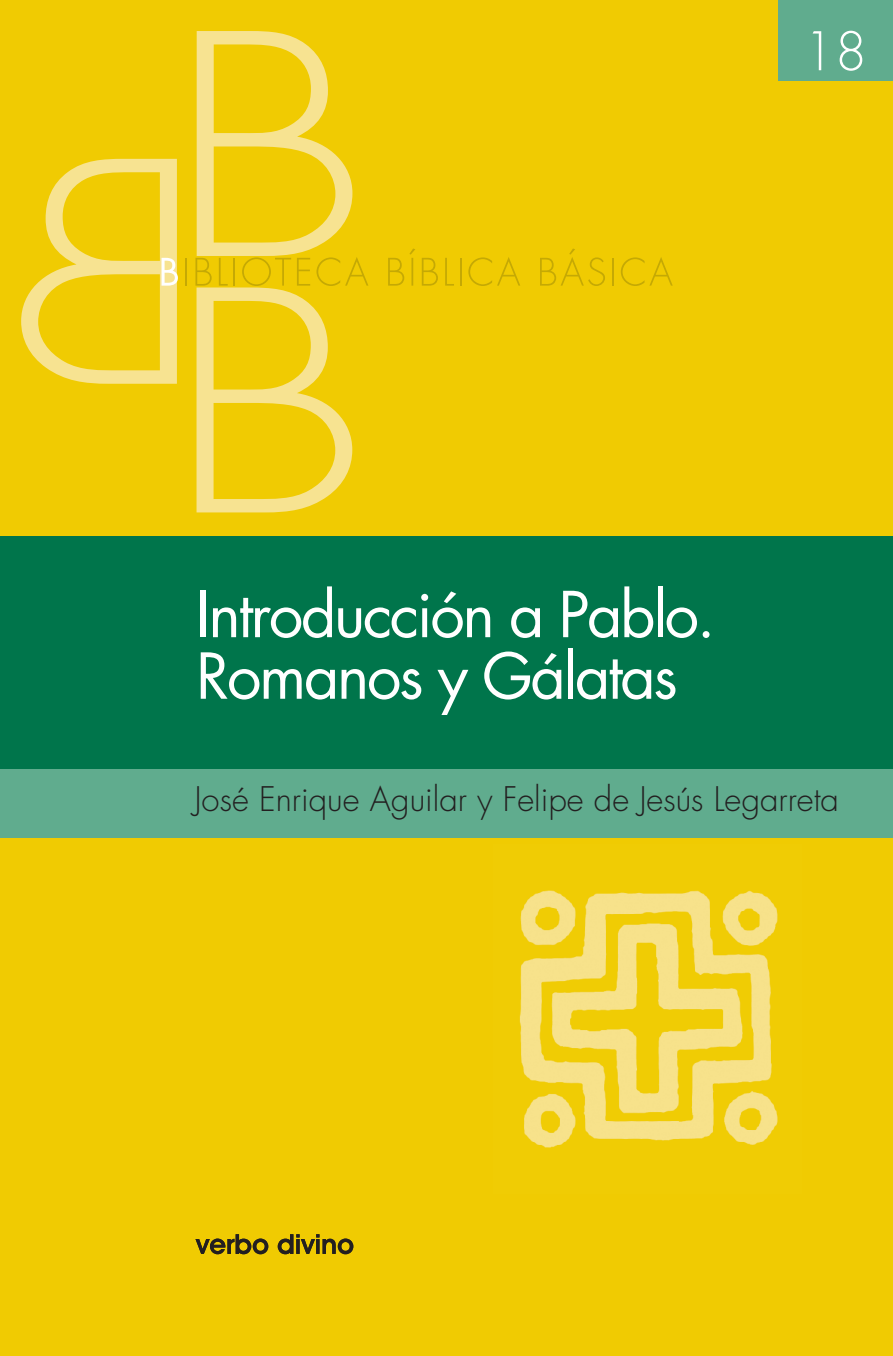
<style>
.page{position:relative;width:893px;height:1356px;background:#fff}
.page>*{position:absolute;margin:0;border:0;box-sizing:border-box;transform-origin:0 0}
.t1{font:61.43px "Futura LT";letter-spacing:-.04em;color:#fff}
.t2{font:300 51.75px "Futura LT";color:#fff}
.t3{font:300 32.85px "Futura LT";color:#231f20}
</style>
<div class="page">
<div style="left:0;top:0;width:893px;height:1355px;background:#f0cb02"></div>
<div style="left:0;top:768px;width:893px;height:69px;background:#60ac8e"></div>
<div style="left:0;top:535px;width:893px;height:233px;background:#00754b"></div>
<svg style="left:21px;top:159px;width:157px;height:224px"></svg>
<hr style="left:185px;top:258px;width:2px;height:27px;background:#c5a904">
<svg style="left:195px;top:31px;width:173px;height:481px"></svg>
<svg style="left:388px;top:248px;width:27px;height:37px"></svg>
<svg style="left:422px;top:258px;width:16px;height:27px"></svg>
<svg style="left:445px;top:258px;width:9px;height:27px"></svg>
<svg style="left:460px;top:258px;width:1px;height:27px"></svg>
<svg style="left:468px;top:257px;width:52px;height:29px"></svg>
<svg style="left:540px;top:248px;width:65px;height:38px"></svg>
<hr style="left:612px;top:258px;width:2px;height:27px;background:#c5a904">
<svg style="left:621px;top:257px;width:52px;height:29px"></svg>
<div style="left:778px;top:0;width:115px;height:81px;background:#60ac8e"></div>
<img style="left:519px;top:890px;width:259px;height:258px">
<svg style="left:195px;top:1234px;width:158px;height:19px"></svg>
<p class="t2" style="left:803px;top:20px;width:66px">18</p>
<p class="t1" style="left:196px;top:575px;width:521px">Introducción a Pablo.</p>
<p class="t1" style="left:196px;top:636px;width:483px">Romanos y Gálatas</p>
<p class="t3" style="left:194px;top:779px;width:646px">José Enrique Aguilar y Felipe de Jesús Legarreta</p>
</div>
